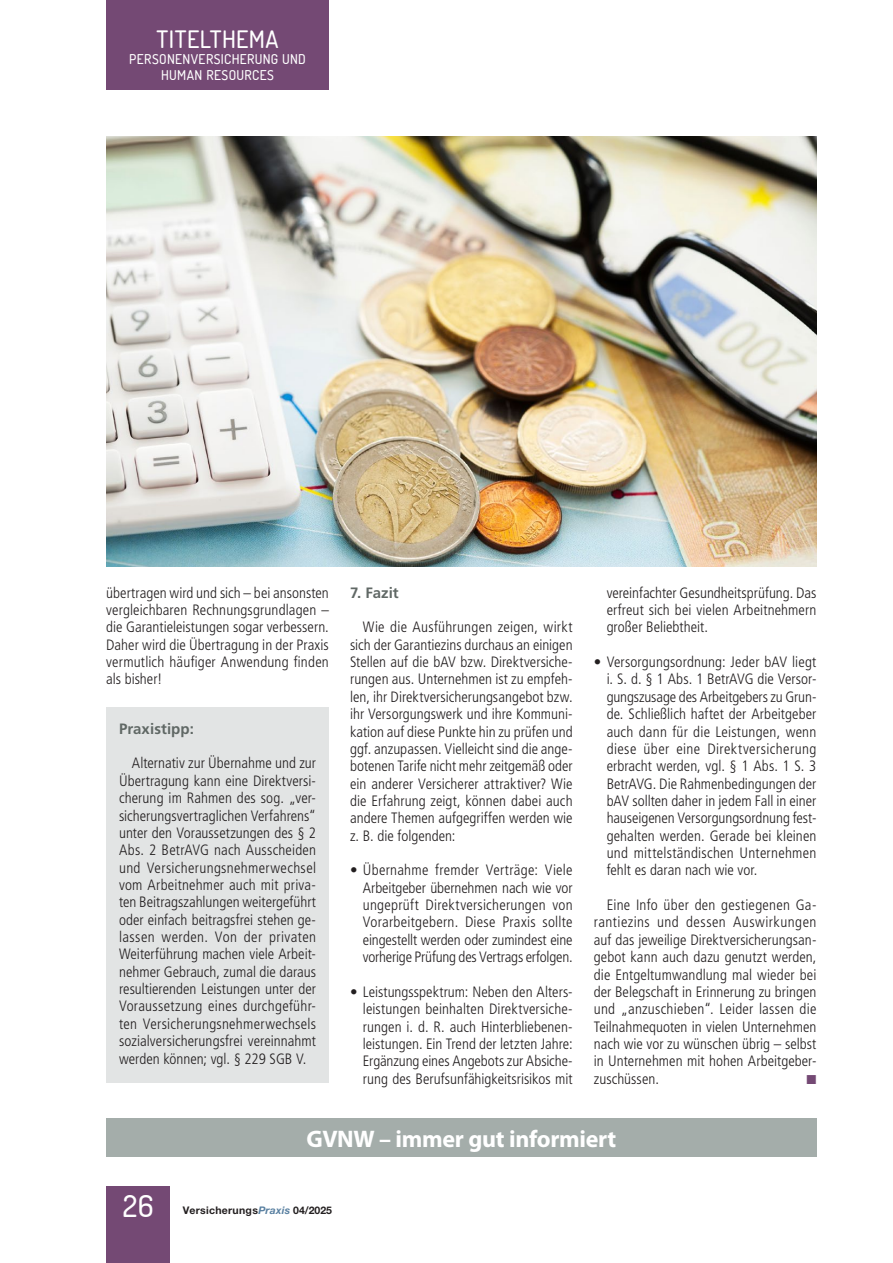
<style>
.page{position:relative;width:893px;height:1263px;background:#fff}
.page>*{position:absolute;margin:0;border:0;box-sizing:border-box;transform-origin:0 0}
.t1{font:500 30px "Dosis";color:#fff}
.t2{font:700 24px "Myriad Pro";letter-spacing:-.015em;color:#fff}
.t3{font:500 24px "Dosis";letter-spacing:.02em;color:#fff}
.t4{font:300 condensed 15px/17.4px "Frutiger LT Std";color:#231f20;text-align:justify}
.t5{font:700 15px "Frutiger LT Std";letter-spacing:.005em;color:#606865}
.t6{font:500 13.5px/16.2px "Dosis";letter-spacing:.025em;color:#fff;text-align:center}
.t7{font:700 10.5px "Helvetica Neue LT Std";letter-spacing:.025em;color:#231f20}
.s1{font-style:italic;color:#5980a1}
</style>
<div class="page">
<div style="left:106px;top:1186px;width:64px;height:77px;background:#744974"></div>
<div style="left:106px;top:0;width:223px;height:89px;background:#744974"></div>
<div style="left:106px;top:708px;width:223px;height:375px;background:#e2e4e4"></div>
<img style="left:106px;top:136px;width:710px;height:431px">
<div style="left:106px;top:1118px;width:710px;height:39px;background:#a4adaa"></div>
<h2 class="t3" style="left:156px;top:23px;width:124px">TITELTHEMA</h2>
<p class="t6" style="left:129px;top:51px;width:178px">PERSONENVERSICHERUNG UND<br>HUMAN RESOURCES</p>
<p class="t4" style="left:106px;top:584px;width:224px">übertragen wird und sich – bei ansonsten vergleichbaren Rechnungsgrundlagen – die Garantieleistungen sogar verbessern.<br>Daher wird die Übertragung in der Praxis vermutlich häufiger Anwendung finden als bisher!</p>
<p class="t5" style="left:350px;top:584px;width:50px">7. Fazit</p>
<p class="t4" style="left:350px;top:619px;width:224px;text-indent:13px">Wie die Ausführungen zeigen, wirkt sich der Garantiezins durchaus an einigen Stellen auf die bAV bzw. Direktversiche&shy;rungen aus. Unternehmen ist zu empfeh&shy;len, ihr Direktversicherungsangebot bzw. ihr Versorgungswerk und ihre Kommuni&shy;kation auf diese Punkte hin zu prüfen und ggf. anzupassen. Vielleicht sind die ange&shy;botenen Tarife nicht mehr zeitgemäß oder ein anderer Versicherer attraktiver? Wie die Erfahrung zeigt, können dabei auch andere Themen aufgegriffen werden wie z. B. die folgenden:</p>
<p class="t4" style="left:363px;top:862px;width:211px;text-indent:-13px">• Übernahme fremder Verträge: Viele Arbeitgeber übernehmen nach wie vor ungeprüft Direktversicherungen von Vorarbeitgebern. Diese Praxis sollte eingestellt werden oder zumindest eine vorherige Prüfung des Vertrags erfolgen.</p>
<p class="t4" style="left:363px;top:983px;width:211px;text-indent:-13px">• Leistungsspektrum: Neben den Alters&shy;leistungen beinhalten Direktversiche&shy;rungen i. d. R. auch Hinterbliebenen&shy;leistungen. Ein Trend der letzten Jahre:<br>Ergänzung eines Angebots zur Absiche&shy;rung des Berufsunfähigkeitsrisikos mit</p>
<p class="t5" style="left:119px;top:720px;width:76px">Praxistipp:</p>
<p class="t4" style="left:119px;top:755px;width:199px;text-indent:13px">Alternativ zur Übernahme und zur Übertragung kann eine Direktversi&shy;cherung im Rahmen des sog. „ver&shy;sicherungsvertraglichen Verfahrens“ unter den Voraussetzungen des § 2<br>Abs. 2 BetrAVG nach Ausscheiden und Versicherungsnehmerwechsel vom Arbeitnehmer auch mit priva&shy;ten Beitragszahlungen weitergeführt oder einfach beitragsfrei stehen ge&shy;lassen werden. Von der privaten Weiterführung machen viele Arbeit&shy;nehmer Gebrauch, zumal die daraus resultierenden Leistungen unter der Voraussetzung eines durchgeführ&shy;ten Versicherungsnehmerwechsels sozialversicherungsfrei vereinnahmt werden können; vgl. § 229 SGB V.</p>
<p class="t4" style="left:607px;top:584px;width:211px">vereinfachter Gesundheitsprüfung. Das erfreut sich bei vielen Arbeitnehmern großer Beliebtheit.</p>
<p class="t4" style="left:607px;top:653px;width:211px;text-indent:-13px">• Versorgungsordnung: Jeder bAV liegt i. S. d. § 1 Abs. 1 BetrAVG die Versor&shy;gungszusage des Arbeitgebers zu Grun&shy;de. Schließlich haftet der Arbeitgeber auch dann für die Leistungen, wenn diese über eine Direktversicherung erbracht werden, vgl. § 1 Abs. 1 S. 3<br>BetrAVG. Die Rahmenbedingungen der bAV sollten daher in jedem Fall in einer hauseigenen Versorgungsordnung fest&shy;gehalten werden. Gerade bei kleinen und mittelständischen Unternehmen fehlt es daran nach wie vor.</p>
<p class="t4" style="left:594px;top:896px;width:224px;text-indent:13px">Eine Info über den gestiegenen Ga&shy;rantiezins und dessen Auswirkungen auf das jeweilige Direktversicherungsan&shy;gebot kann auch dazu genutzt werden, die Entgeltumwandlung mal wieder bei der Belegschaft in Erinnerung zu bringen und „anzuschieben“. Leider lassen die Teilnahmequoten in vielen Unternehmen nach wie vor zu wünschen übrig – selbst in Unternehmen mit hohen Arbeitgeber&shy;zuschüssen.</p>
<h2 class="t2" style="left:306px;top:1123px;width:311px">GVNW – immer gut informiert</h2>
<h1 class="t1" style="left:123px;top:1187px;width:32px">26</h1>
<p class="t7" style="left:183px;top:1204px;width:151px">Versicherungs<span class="s1">Praxis</span> 04/2025</p>
</div>
